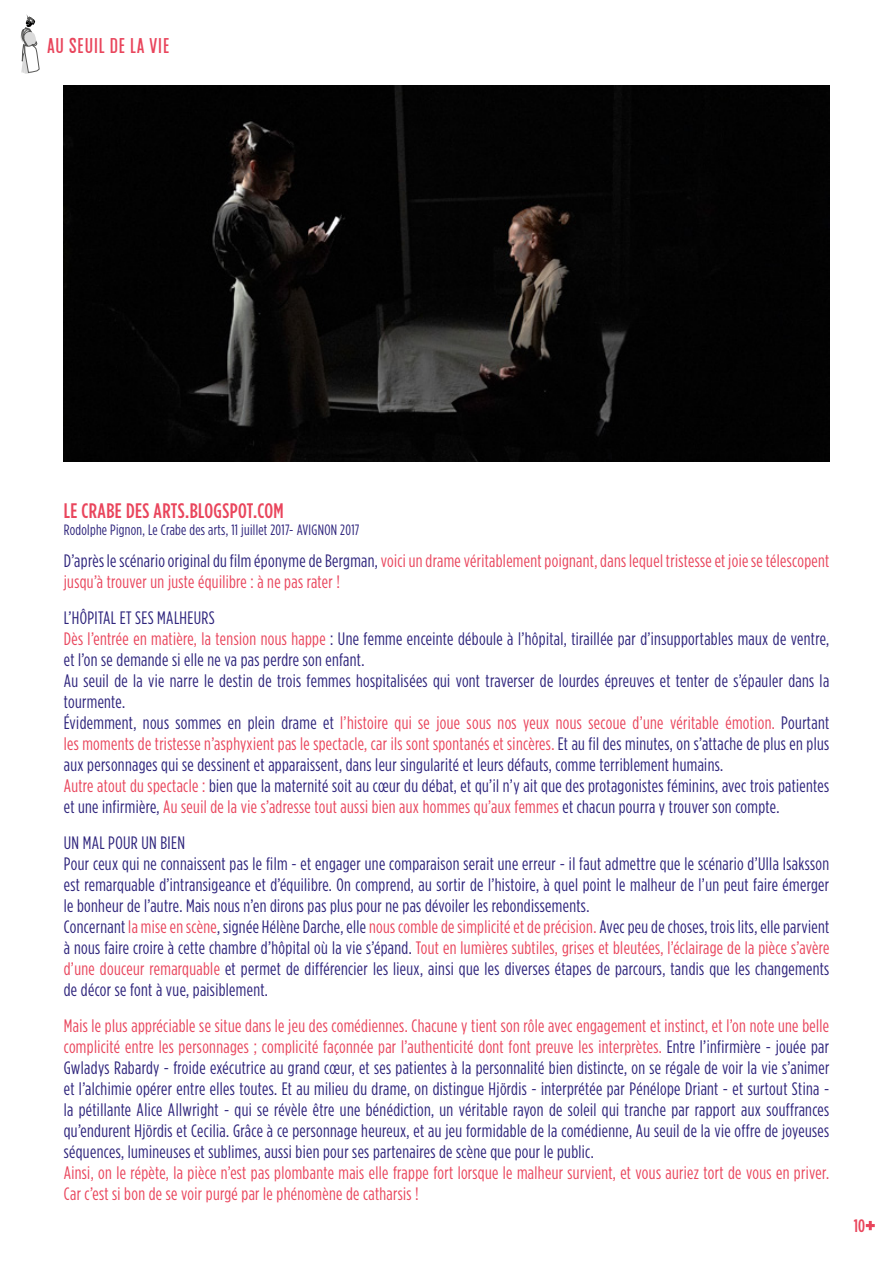
<style>
.page{position:relative;width:893px;height:1263px;background:#fff}
.page>*{position:absolute;margin:0;border:0;box-sizing:border-box;transform-origin:0 0}
.t1{font:500 21px "Gotham Condensed";letter-spacing:.02em;color:#e9455c}
.t2{font:20.4px "Americana";letter-spacing:.05em;color:#e9455c}
.t3{font:18px/21px "Gotham Condensed";letter-spacing:.02em;color:#2e247c}
.t4{font:18px/21px "Gotham Condensed";letter-spacing:.02em;color:#e9455c}
.t5{font:500 18px "Gotham Condensed";color:#e9455c}
.t6{font:15px "Gotham Condensed";letter-spacing:.02em;color:#2e247c}
.s1{color:#2e247c}
.s2{color:#e9455c}
</style>
<div class="page">
<svg style="left:866px;top:1221px;width:9px;height:9px"></svg>
<svg style="left:20px;top:16px;width:19px;height:58px"></svg>
<img style="left:64px;top:85px;width:765px;height:377px">
<p class="t2" style="left:48px;top:34px;width:123px">AU SEUIL DE LA VIE</p>
<p class="t1" style="left:64px;top:498px;width:222px">LE CRABE DES ARTS.BLOGSPOT.COM</p>
<p class="t6" style="left:64px;top:522px;width:297px">Rodolphe Pignon, Le Crabe des arts, 11 juillet 2017- AVIGNON 2017</p>
<p class="t4" style="left:64px;top:550px;width:767px"><span class="s1">D’après le scénario original du film éponyme de Bergman,</span> voici un drame véritablement poignant, dans lequel tristesse et joie se télescopent jusqu’à trouver un juste équilibre : à ne pas rater !</p>
<p class="t3" style="left:64px;top:607px;width:767px">L’HÔPITAL ET SES MALHEURS<br><span class="s2">Dès l’entrée en matière, la tension nous happe</span> : Une femme enceinte déboule à l’hôpital, tiraillée par d’insupportables maux de ventre, et l’on se demande si elle ne va pas perdre son enfant.<br>Au seuil de la vie narre le destin de trois femmes hospitalisées qui vont traverser de lourdes épreuves et tenter de s’épauler dans la tourmente.<br>Évidemment, nous sommes en plein drame et <span class="s2">l’histoire qui se joue sous nos yeux nous secoue d’une véritable émotion.</span> Pourtant <span class="s2">les moments de tristesse n’asphyxient pas le spectacle, car ils sont spontanés et sincères.</span> Et au fil des minutes, on s’attache de plus en plus aux personnages qui se dessinent et apparaissent, dans leur singularité et leurs défauts, comme terriblement humains.<br><span class="s2">Autre atout du spectacle :</span> bien que la maternité soit au cœur du débat, et qu’il n’y ait que des protagonistes féminins, avec trois patientes et une infirmière, <span class="s2">Au seuil de la vie s’adresse tout aussi bien aux hommes qu’aux femmes</span> et chacun pourra y trouver son compte.</p>
<p class="t3" style="left:64px;top:832px;width:767px">UN MAL POUR UN BIEN<br>Pour ceux qui ne connaissent pas le film - et engager une comparaison serait une erreur - il faut admettre que le scénario d’Ulla Isaksson est remarquable d’intransigeance et d’équilibre. On comprend, au sortir de l’histoire, à quel point le malheur de l’un peut faire émerger le bonheur de l’autre. Mais nous n’en dirons pas plus pour ne pas dévoiler les rebondissements.<br>Concernant <span class="s2">la mise en scène</span>, signée Hélène Darche, elle <span class="s2">nous comble de simplicité et de précision.</span> Avec peu de choses, trois lits, elle parvient à nous faire croire à cette chambre d’hôpital où la vie s’épand. <span class="s2">Tout en lumières subtiles, grises et bleutées, l’éclairage de la pièce s’avère d’une douceur remarquable</span> et permet de différencier les lieux, ainsi que les diverses étapes de parcours, tandis que les changements de décor se font à vue, paisiblement.</p>
<p class="t3" style="left:64px;top:1015px;width:767px;text-align:justify"><span class="s2">Mais le plus appréciable se situe dans le jeu des comédiennes. Chacune y tient son rôle avec engagement et instinct, et l’on note une belle complicité entre les personnages ; complicité façonnée par l’authenticité dont font preuve les interprètes.</span> Entre l’infirmière - jouée par Gwladys Rabardy - froide exécutrice au grand cœur, et ses patientes à la personnalité bien distincte, on se régale de voir la vie s’animer et l’alchimie opérer entre elles toutes. Et au milieu du drame, on distingue Hjördis - interprétée par Pénélope Driant - et surtout Stina - la pétillante Alice Allwright - qui se révèle être une bénédiction, un véritable rayon de soleil qui tranche par rapport aux souffrances qu’endurent Hjördis et Cecilia. Grâce à ce personnage heureux, et au jeu formidable de la comédienne, Au seuil de la vie offre de joyeuses séquences, lumineuses et sublimes, aussi bien pour ses partenaires de scène que pour le public.</p>
<p class="t4" style="left:64px;top:1162px;width:767px">Ainsi, on le répète, la pièce n’est pas plombante mais elle frappe fort lorsque le malheur survient, et vous auriez tort de vous en priver.<br>Car c’est si bon de se voir purgé par le phénomène de catharsis !</p>
<p class="t5" style="left:854px;top:1215px;width:13px">10</p>
</div>
